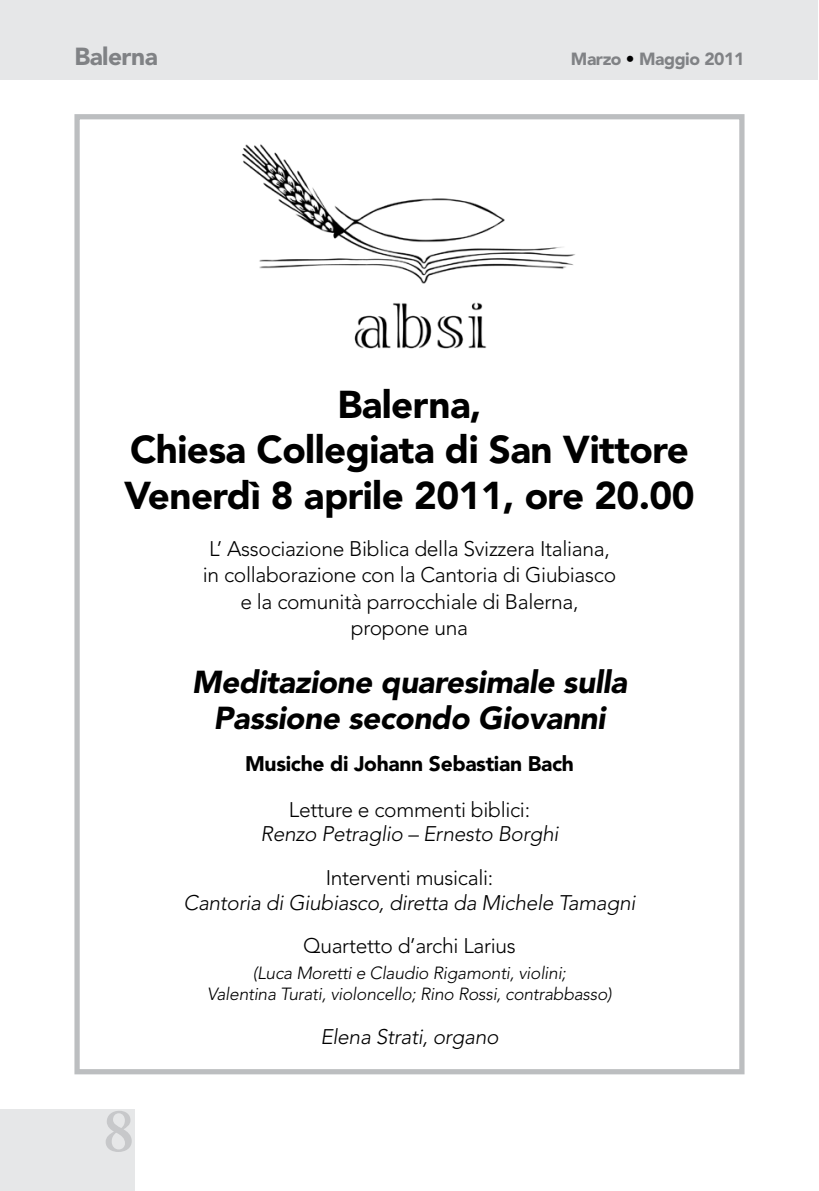
<style>
.page{position:relative;width:819px;height:1191px;background:#fff}
.page>*{position:absolute;margin:0;border:0;box-sizing:border-box;transform-origin:0 0}
.t1{font:600 63px "Adobe Garamond Pro";color:#c7c8ca}
.t2{font:900 38.5px/45.5px "Avenir";letter-spacing:-.015em;color:#000;text-align:center}
.t3{font:italic 900 31.5px/36.8px "Avenir";letter-spacing:-.015em;color:#000;text-align:center}
.t4{font:900 24.5px "Avenir";letter-spacing:-.025em;color:#808285}
.t5{font:300 21px/26.2px "Avenir";letter-spacing:-.015em;color:#000;text-align:center}
.t6{font:italic 300 21px "Avenir";letter-spacing:-.015em;color:#000}
.t7{font:900 21px "Avenir";letter-spacing:-.015em;color:#000}
.t8{font:italic 300 17.5px/21px "Avenir";letter-spacing:-.015em;color:#000;text-align:center}
.t9{font:900 17.5px "Avenir";letter-spacing:-.025em;color:#808285}
</style>
<div class="page">
<div style="left:0;top:1px;width:817px;height:78px;background:#e6e7e8"></div>
<div style="left:0;top:1109px;width:134px;height:82px;background:#e6e7e8"></div>
<img style="left:242px;top:144px;width:333px;height:205px">
<div style="left:74px;top:114px;width:670px;height:960px;border:5px solid #bcbec0"></div>
<p class="t4" style="left:74px;top:42px;width:85px">Balerna</p>
<p class="t9" style="left:571px;top:48px;width:175px">Marzo Maggio 2011</p>
<h2 class="t2" style="left:124px;top:381px;width:572px">Balerna,<br>Chiesa Collegiata di San Vittore<br>Venerdì 8 aprile 2011, ore 20.00</h2>
<p class="t5" style="left:203px;top:536px;width:415px">L’ Associazione Biblica della Svizzera Italiana, in collaborazione con la Cantoria di Giubiasco e la comunità parrocchiale di Balerna, propone una</p>
<h3 class="t3" style="left:192px;top:663px;width:436px">Meditazione quaresimale sulla<br>Passione secondo Giovanni</h3>
<p class="t7" style="left:245px;top:751px;width:330px">Musiche di Johann Sebastian Bach</p>
<p class="t5" style="left:289px;top:796px;width:243px">Letture e commenti biblici:</p>
<p class="t6" style="left:260px;top:822px;width:299px">Renzo Petraglio – Ernesto Borghi</p>
<p class="t5" style="left:326px;top:865px;width:169px">Interventi musicali:</p>
<p class="t6" style="left:183px;top:890px;width:453px">Cantoria di Giubiasco, diretta da Michele Tamagni</p>
<p class="t5" style="left:303px;top:933px;width:214px">Quartetto d’archi Larius</p>
<p class="t8" style="left:207px;top:963px;width:406px">(Luca Moretti e Claudio Rigamonti, violini;<br>Valentina Turati, violoncello; Rino Rossi, contrabbasso)</p>
<p class="t6" style="left:320px;top:1024px;width:180px">Elena Strati, organo</p>
<h1 class="t1" style="left:103px;top:1094px;width:34px">8</h1>
</div>
